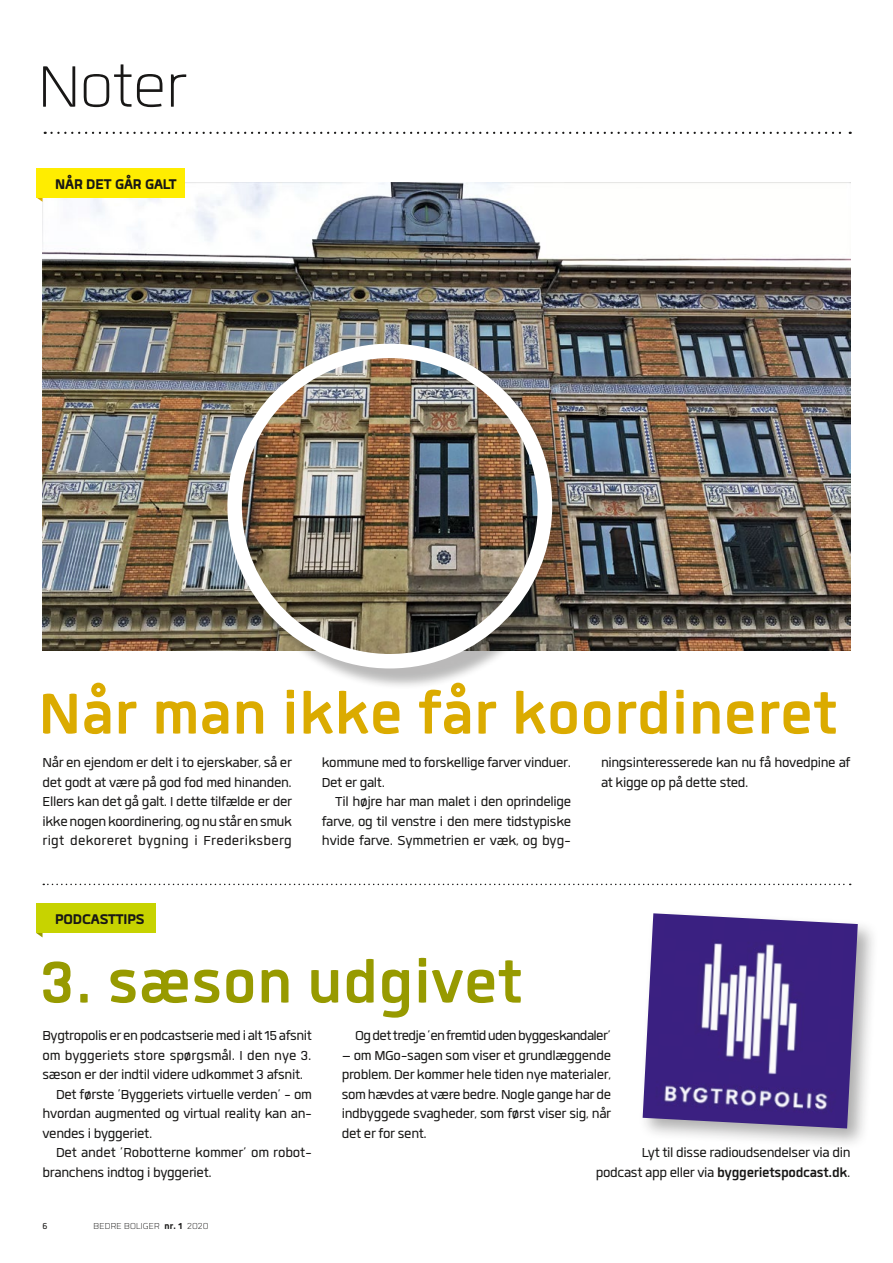
<style>
.page{position:relative;width:893px;height:1263px;background:#fff}
.page>*{position:absolute;margin:0;border:0;box-sizing:border-box;transform-origin:0 0}
.t1{font:700 81.6px "Quan";color:#979a00}
.t2{font:300 80.7px "Quan";color:#181716}
.t3{font:700 80.1px "Quan";color:#dbab00}
.t4{font:800 19.5px "Quan";letter-spacing:-.01em;color:#181716}
.t5{font:18px/19.5px "Quan";letter-spacing:-.02em;color:#181716}
.t6{font:700 18px "Quan";letter-spacing:-.02em;color:#181716}
.t7{font:18px "Quan";letter-spacing:.015em;color:#181716}
.t8{font:300 12px "Quan";letter-spacing:.01em;color:#181716}
.t9{font:12px "Quan";color:#181716}
.s1{font-weight:400}
.s2{font-weight:800}
</style>
<div class="page">
<svg style="left:36px;top:933px;width:7px;height:4px"></svg>
<div style="left:36px;top:904px;width:119px;height:29px;background:#c7d300"></div>
<svg style="left:43px;top:884px;width:808px;height:1px"></svg>
<svg style="left:45px;top:132px;width:806px;height:2px"></svg>
<img style="left:43px;top:182px;width:807px;height:468px">
<svg style="left:36px;top:197px;width:7px;height:5px"></svg>
<div style="left:36px;top:168px;width:149px;height:29px;background:#ffed00"></div>
<div style="left:233px;top:349px;width:341px;height:341px;background:#181716;opacity:.3"></div>
<img style="left:235px;top:351px;width:310px;height:310px;border-radius:155px">
<div style="left:227px;top:344px;width:325px;height:324px;border:15px solid #fff;border-radius:50%"></div>
<div style="left:638px;top:909px;width:241px;height:241px;background:#181716;opacity:.35"></div>
<img style="left:643px;top:913px;width:215px;height:215px">
<h1 class="t2" style="left:38px;top:50px;width:150px">Noter</h1>
<p class="t4" style="left:55px;top:174px;width:123px">NÅR DET GÅR GALT</p>
<h1 class="t3" style="left:38px;top:675px;width:801px">Når man ikke får koordineret</h1>
<p class="t5" style="left:43px;top:753px;width:251px">Når en ejendom er delt i to ejerskaber, så er</p>
<p class="t5" style="left:322px;top:753px;width:251px">kommune med to forskellige farver vinduer.</p>
<p class="t5" style="left:601px;top:753px;width:251px">ningsinteresserede kan nu få hovedpine af</p>
<p class="t5" style="left:43px;top:772px;width:251px">det godt at være på god fod med hinanden.</p>
<p class="t5" style="left:322px;top:772px;width:65px">Det er galt.</p>
<p class="t5" style="left:601px;top:772px;width:149px">at kigge op på dette sted.</p>
<p class="t5" style="left:43px;top:792px;width:251px">Ellers kan det gå galt. I dette tilfælde er der</p>
<p class="t5" style="left:335px;top:792px;width:237px">Til højre har man malet i den oprindelige</p>
<p class="t5" style="left:43px;top:811px;width:251px">ikke nogen koordinering, og nu står en smuk</p>
<p class="t5" style="left:322px;top:811px;width:251px">farve, og til venstre i den mere tidstypiske</p>
<p class="t7" style="left:43px;top:832px;width:251px">rigt dekoreret bygning i Frederiksberg</p>
<p class="t5" style="left:322px;top:831px;width:251px">hvide farve. Symmetrien er væk, og byg-</p>
<p class="t4" style="left:55px;top:910px;width:91px">PODCASTTIPS</p>
<h1 class="t1" style="left:40px;top:943px;width:484px">3. sæson udgivet</h1>
<p class="t5" style="left:43px;top:1026px;width:271px">Bygtropolis er en podcastserie med i alt 15 afsnit</p>
<p class="t5" style="left:355px;top:1026px;width:257px">Og det tredje ’en fremtid uden byggeskandaler’</p>
<p class="t5" style="left:43px;top:1045px;width:271px">om byggeriets store spørgsmål. I den nye 3.</p>
<p class="t5" style="left:342px;top:1045px;width:271px">– om MGo-sagen som viser et grundlæggende</p>
<p class="t5" style="left:43px;top:1065px;width:262px">sæson er der indtil videre udkommet 3 afsnit.</p>
<p class="t5" style="left:342px;top:1065px;width:271px">problem. Der kommer hele tiden nye materialer,</p>
<p class="t5" style="left:56px;top:1084px;width:257px">Det første ’Byggeriets virtuelle verden’ - om</p>
<p class="t5" style="left:342px;top:1084px;width:271px">som hævdes at være bedre. Nogle gange har de</p>
<p class="t5" style="left:43px;top:1104px;width:271px">hvordan augmented og virtual reality kan an-</p>
<p class="t5" style="left:342px;top:1104px;width:271px">indbyggede svagheder, som først viser sig, når</p>
<p class="t5" style="left:43px;top:1123px;width:111px">vendes i byggeriet.</p>
<p class="t5" style="left:342px;top:1123px;width:87px">det er for sent.</p>
<p class="t5" style="left:43px;top:1143px;width:271px;text-indent:14px">Det andet ’Robotterne kommer’ om robot&shy;branchens indtog i byggeriet.</p>
<p class="t5" style="left:642px;top:1143px;width:210px">Lyt til disse radioudsendelser via din</p>
<p class="t6" style="left:596px;top:1164px;width:256px"><span class="s1">podcast app eller via</span> byggerietspodcast.dk<span class="s1">.</span></p>
<p class="t9" style="left:43px;top:1221px;width:6px">6</p>
<p class="t8" style="left:94px;top:1221px;width:117px">BEDRE BOLIGER <span class="s2">nr. 1</span> 2020</p>
</div>
